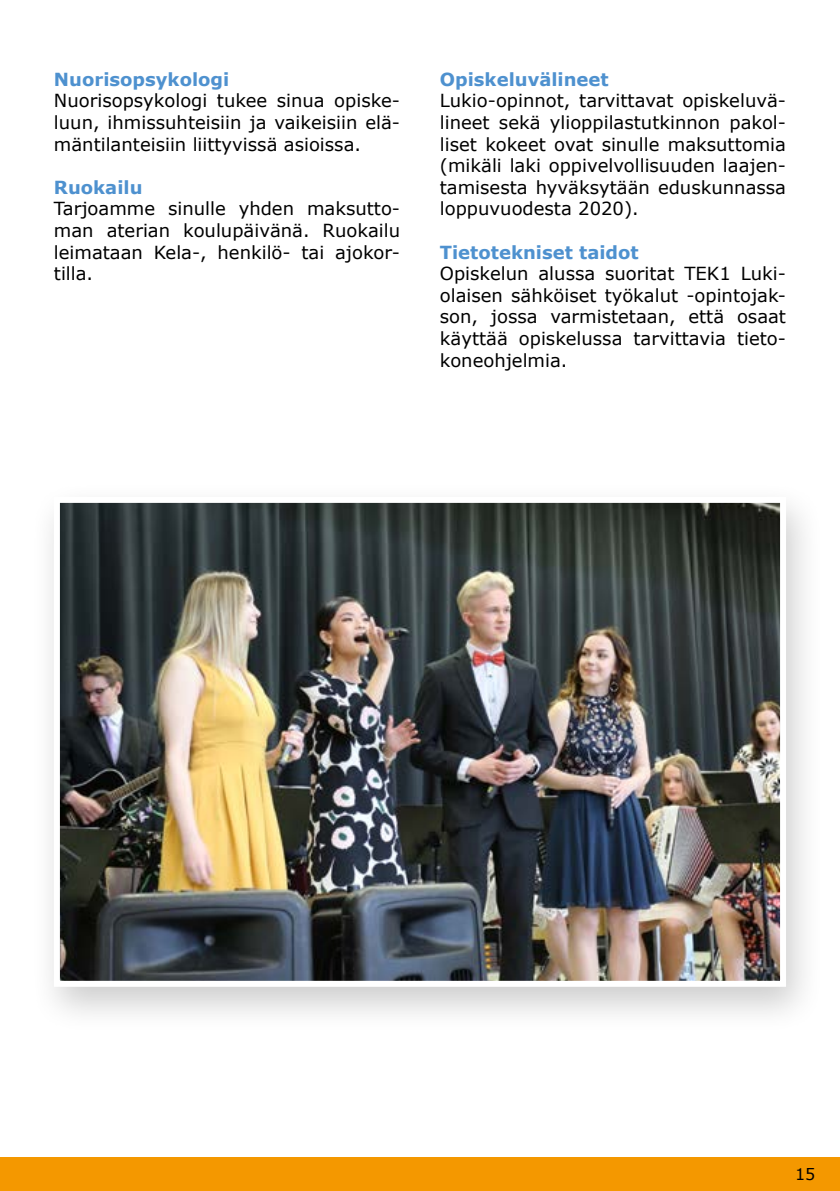
<style>
.page{position:relative;width:840px;height:1191px;background:#fff}
.page>*{position:absolute;margin:0;border:0;box-sizing:border-box;transform-origin:0 0}
.t1{font:18px/21.6px "Verdana";color:#000;text-align:justify}
.t2{font:700 18px "Verdana";color:#4e91cf}
.t3{font:16px "Verdana";color:#000}
</style>
<div class="page">
<div style="left:0;top:1158px;width:839px;height:33px;background:#f49800"></div>
<div style="left:29px;top:480px;width:795px;height:554px;background:#000;opacity:.2"></div>
<img style="left:61px;top:504px;width:717px;height:475px">
<div style="left:54px;top:497px;width:731px;height:489px;border:6px solid #fff"></div>
<p class="t2" style="left:54px;top:66px;width:177px">Nuorisopsykologi</p>
<p class="t1" style="left:54px;top:90px;width:347px">Nuorisopsykologi tukee sinua opiske&shy;luun, ihmissuhteisiin ja vaikeisiin elä&shy;mäntilanteisiin liittyvissä asioissa.</p>
<p class="t2" style="left:54px;top:174px;width:90px">Ruokailu</p>
<p class="t1" style="left:54px;top:198px;width:347px">Tarjoamme sinulle yhden maksutto&shy;man aterian koulupäivänä. Ruokailu leimataan Kela-, henkilö- tai ajokor&shy;tilla.</p>
<p class="t2" style="left:439px;top:66px;width:170px">Opiskeluvälineet</p>
<p class="t1" style="left:439px;top:90px;width:347px">Lukio-opinnot, tarvittavat opiskeluvä&shy;lineet sekä ylioppilastutkinnon pakol&shy;liset kokeet ovat sinulle maksuttomia (mikäli laki oppivelvollisuuden laajen&shy;tamisesta hyväksytään eduskunnassa loppuvuodesta 2020).</p>
<p class="t2" style="left:439px;top:239px;width:200px">Tietotekniset taidot</p>
<p class="t1" style="left:439px;top:263px;width:347px">Opiskelun alussa suoritat TEK1 Luki&shy;olaisen sähköiset työkalut -opintojak&shy;son, jossa varmistetaan, että osaat käyttää opiskelussa tarvittavia tieto&shy;koneohjelmia.</p>
<p class="t3" style="left:794px;top:1163px;width:22px">15</p>
</div>
